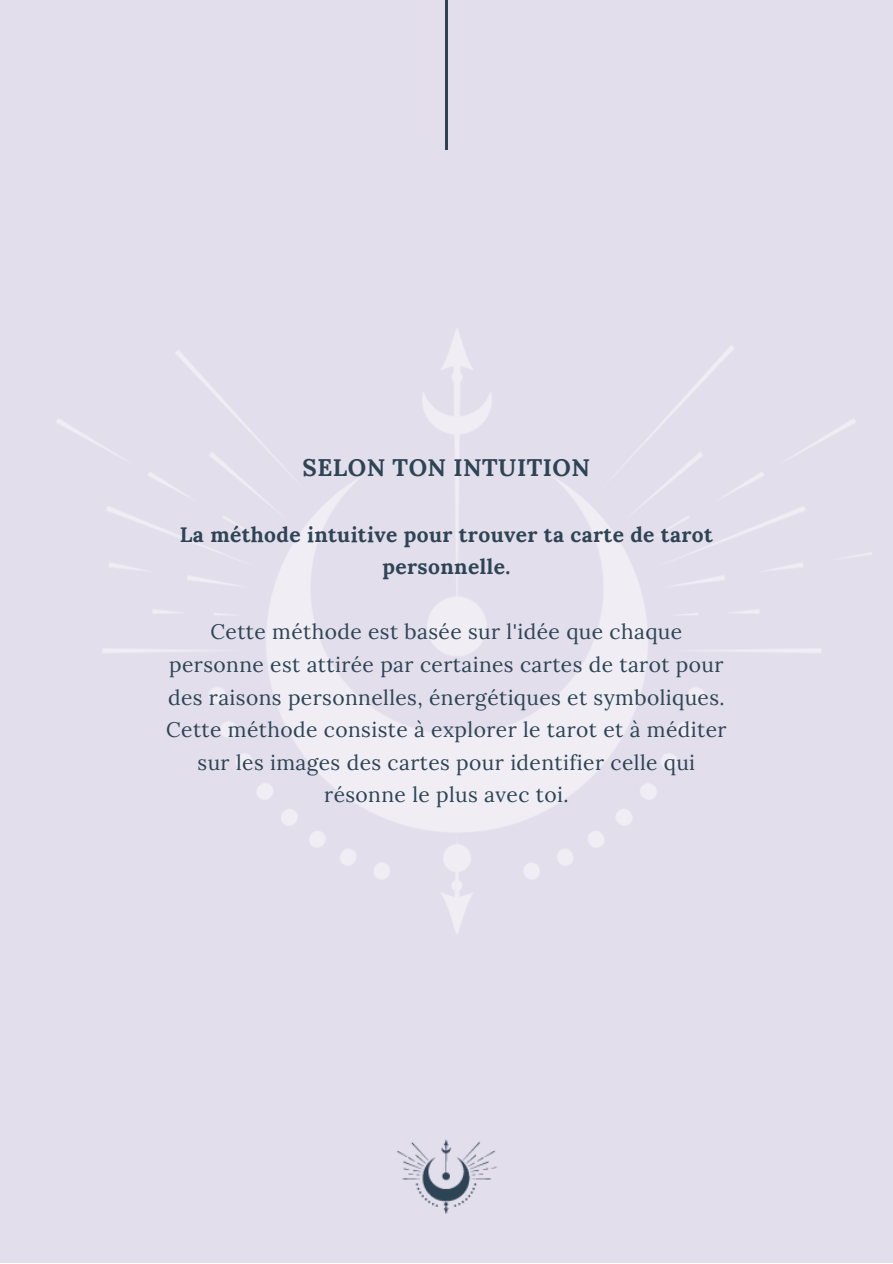
<style>
.page{position:relative;width:893px;height:1264px;background:#fff}
.page>*{position:absolute;margin:0;border:0;box-sizing:border-box;transform-origin:0 0}
.t1{font:700 24px "Lora";letter-spacing:.02em;color:#2d4455}
.t2{font:21px/32.5px "Lora";letter-spacing:.02em;color:#2d4455;text-align:center}
.t3{font:700 21px/32.5px "Lora";letter-spacing:.02em;color:#2d4455;text-align:center}
</style>
<div class="page">
<div style="left:0;top:0;width:892px;height:1262px;background:#e3deeb"></div>
<img style="left:56px;top:329px;width:816px;height:604px">
<hr style="left:445px;top:0;width:2px;height:149px;background:#2d4455">
<img style="left:396px;top:1139px;width:101px;height:75px">
<p class="t1" style="left:302px;top:452px;width:289px">SELON TON INTUITION</p>
<p class="t3" style="left:180px;top:517px;width:534px">La méthode intuitive pour trouver ta carte de tarot personnelle.</p>
<p class="t2" style="left:166px;top:615px;width:562px">Cette méthode est basée sur l'idée que chaque personne est attirée par certaines cartes de tarot pour des raisons personnelles, énergétiques et symboliques.<br>Cette méthode consiste à explorer le tarot et à méditer sur les images des cartes pour identifier celle qui résonne le plus avec toi.</p>
</div>
